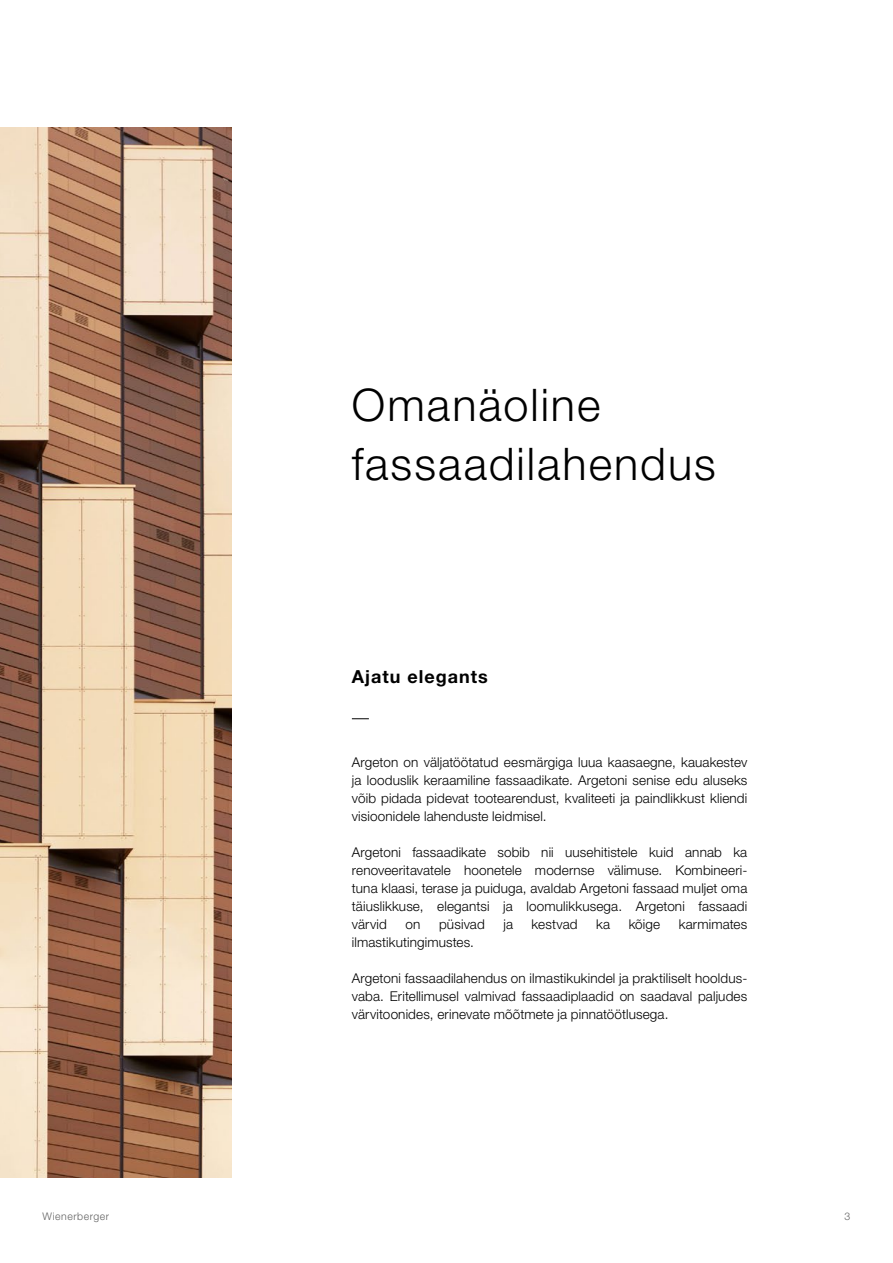
<style>
.page{position:relative;width:893px;height:1263px;background:#fff}
.page>*{position:absolute;margin:0;border:0;box-sizing:border-box;transform-origin:0 0}
.Infokasten_Head{font:300 45px "Helvetica Neue LT Std";letter-spacing:.045em;color:#000}
.Infokasten_Head-2{font:700 18px "Helvetica Neue LT Std";letter-spacing:.055em;color:#000}
.Infokasten_Head-3{font:300 13.5px/18px "Helvetica Neue LT Std";letter-spacing:.01em;color:#000;text-align:justify}
.t1{font:300 10.5px "Helvetica Neue LT Std";letter-spacing:.05em;color:#636363}
</style>
<div class="page">
<svg style="left:352px;top:718px;width:17px;height:1px"></svg>
<img style="left:0;top:128px;width:232px;height:1050px">
<p class="Infokasten_Head" style="left:352px;top:378px;width:250px">Omanäoline</p>
<p class="Infokasten_Head" style="left:352px;top:436px;width:365px">fassaadilahendus</p>
<p class="Infokasten_Head-2" style="left:352px;top:665px;width:138px">Ajatu elegants</p>
<p class="Infokasten_Head-3" style="left:352px;top:753px;width:397px">Argeton on väljatöötatud eesmärgiga luua kaasaegne, kauakestev ja looduslik keraamiline fassaadikate. Argetoni senise edu aluseks võib pidada pidevat tootearendust, kvaliteeti ja paindlikkust kliendi visioonidele lahenduste leidmisel.</p>
<p class="Infokasten_Head-3" style="left:352px;top:843px;width:397px">Argetoni fassaadikate sobib nii uusehitistele kuid annab ka renoveeritavatele hoonetele modernse välimuse. Kombineeri&shy;tuna klaasi, terase ja puiduga, avaldab Argetoni fassaad muljet oma täiuslikkuse, elegantsi ja loomulikkusega. Argetoni fassaadi värvid</p>
<p class="Infokasten_Head-3" style="left:406px;top:915px;width:16px">on</p>
<p class="Infokasten_Head-3" style="left:439px;top:915px;width:47px">püsivad</p>
<p class="Infokasten_Head-3" style="left:503px;top:915px;width:11px">ja</p>
<p class="Infokasten_Head-3" style="left:532px;top:915px;width:47px">kestvad</p>
<p class="Infokasten_Head-3" style="left:596px;top:915px;width:15px">ka</p>
<p class="Infokasten_Head-3" style="left:629px;top:915px;width:33px">kõige</p>
<p class="Infokasten_Head-3" style="left:679px;top:915px;width:70px">karmimates</p>
<p class="Infokasten_Head-3" style="left:352px;top:933px;width:124px">ilmastikutingimustes.</p>
<p class="Infokasten_Head-3" style="left:352px;top:969px;width:397px">Argetoni fassaadilahendus on ilmastikukindel ja praktiliselt hooldus&shy;vaba. Eritellimusel valmivad fassaadiplaadid on saadaval paljudes värvitoonides, erinevate mõõtmete ja pinnatöötlusega.</p>
<p class="t1" style="left:43px;top:1210px;width:68px">Wienerberger</p>
<p class="t1" style="left:845px;top:1210px;width:7px">3</p>
</div>
